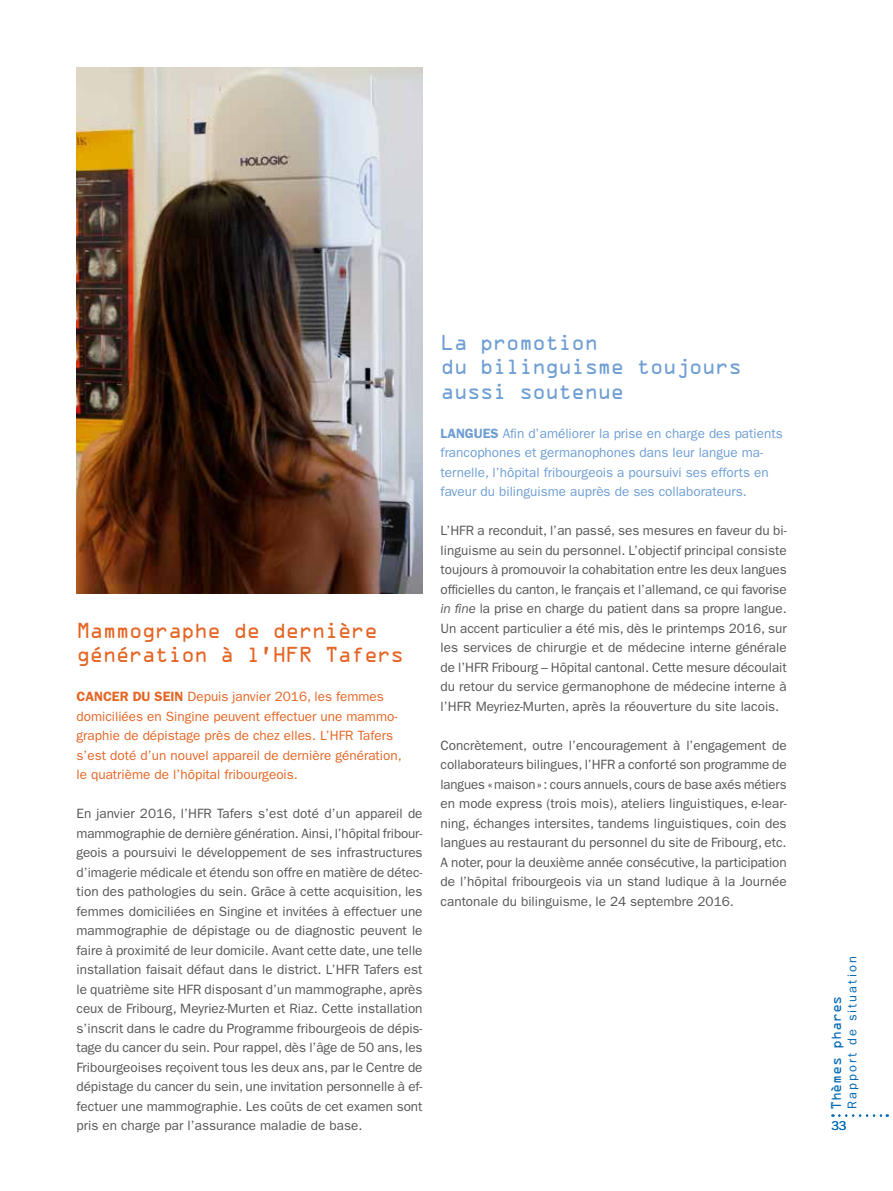
<style>
.page{position:relative;width:893px;height:1191px;background:#fff}
.page>*{position:absolute;margin:0;border:0;box-sizing:border-box;transform-origin:0 0}
.t1{font:19.5px/24.3px "OCRA Std";letter-spacing:-.05em;color:#6e9ed4}
.t2{font:19.5px/24.3px "OCRA Std";letter-spacing:-.05em;color:#e46524}
.t3{font:13.5px/19.5px "ITC Franklin Gothic Std";color:#565655;text-align:justify}
.t4{font:13.5px/19.5px "ITC Franklin Gothic Std";color:#e46524}
.t5{font:13.5px/19.5px "ITC Franklin Gothic Std";color:#6e9ed4}
.t6{font:12.75px "ITC Franklin Gothic Std";letter-spacing:.16em;color:#0068b4}
.t7{font:12.75px "OCRA Std";letter-spacing:-.025em;color:#0068b4}
.s1{font-weight:600}
.s2{font-style:italic}
</style>
<div class="page">
<img style="left:77px;top:67px;width:346px;height:527px">
<svg style="left:839px;top:1114px;width:49px;height:2px"></svg>
<h1 class="t2" style="left:77px;top:620px;width:329px">Mammographe de dernière génération à l’HFR Tafers</h1>
<p class="t4" style="left:77px;top:687px;width:327px"><span class="s1">CANCER DU SEIN</span> Depuis janvier 2016, les femmes domiciliées en Singine peuvent effectuer une mammo&shy;graphie de dépistage près de chez elles. L’HFR Tafers s’est doté d’un nouvel appareil de dernière génération, le quatrième de l’hôpital fribourgeois.</p>
<p class="t3" style="left:77px;top:804px;width:348px">En janvier 2016, l’HFR Tafers s’est doté d’un appareil de mammographie de dernière génération. Ainsi, l’hôpital fribour&shy;geois a poursuivi le développement de ses infrastructures d’imagerie médicale et étendu son offre en matière de détec&shy;tion des pathologies du sein. Grâce à cette acquisition, les femmes domiciliées en Singine et invitées à effectuer une mammographie de dépistage ou de diagnostic peuvent le faire à proximité de leur domicile. Avant cette date, une telle installation faisait défaut dans le district. L’HFR Tafers est le quatrième site HFR disposant d’un mammographe, après ceux de Fribourg, Meyriez-Murten et Riaz. Cette installation s’inscrit dans le cadre du Programme fribourgeois de dépis&shy;tage du cancer du sein. Pour rappel, dès l’âge de 50 ans, les Fribourgeoises reçoivent tous les deux ans, par le Centre de dépistage du cancer du sein, une invitation personnelle à ef&shy;fectuer une mammographie. Les coûts de cet examen sont pris en charge par l’assurance maladie de base.</p>
<h1 class="t1" style="left:441px;top:332px;width:303px">La promotion<br>du bilinguisme toujours aussi soutenue</h1>
<p class="t5" style="left:441px;top:423px;width:344px"><span class="s1">LANGUES</span> Afin d’améliorer la prise en charge des patients francophones et germanophones dans leur langue ma&shy;ternelle, l’hôpital fribourgeois a poursuivi ses efforts en faveur du bilinguisme auprès de ses collaborateurs.</p>
<p class="t3" style="left:441px;top:521px;width:348px">L’HFR a reconduit, l’an passé, ses mesures en faveur du bi&shy;linguisme au sein du personnel. L’objectif principal consiste toujours à promouvoir la cohabitation entre les deux langues officielles du canton, le français et l’allemand, ce qui favorise <span class="s2">in fine</span> la prise en charge du patient dans sa propre langue.<br>Un accent particulier a été mis, dès le printemps 2016, sur les services de chirurgie et de médecine interne générale de l’HFR Fribourg – Hôpital cantonal. Cette mesure découlait du retour du service germanophone de médecine interne à l’HFR Meyriez-Murten, après la réouverture du site lacois.</p>
<p class="t3" style="left:441px;top:735px;width:348px">Concrètement, outre l’encouragement à l’engagement de collaborateurs bilingues, l’HFR a conforté son programme de langues «maison» : cours annuels, cours de base axés métiers en mode express (trois mois), ateliers linguistiques, e-lear&shy;ning, échanges intersites, tandems linguistiques, coin des langues au restaurant du personnel du site de Fribourg, etc.<br>A noter, pour la deuxième année consécutive, la participation de l’hôpital fribourgeois via un stand ludique à la Journée cantonale du bilinguisme, le 24 septembre 2016.</p>
<p class="t6" style="left:845px;top:1109px;width:154px;rotate:-90deg">Rapport de situation</p>
<p class="t7" style="left:831px;top:1110px;width:116px;rotate:-90deg">Thèmes phares</p>
<p class="t6" style="left:831px;top:1118px;width:17px">33</p>
</div>
